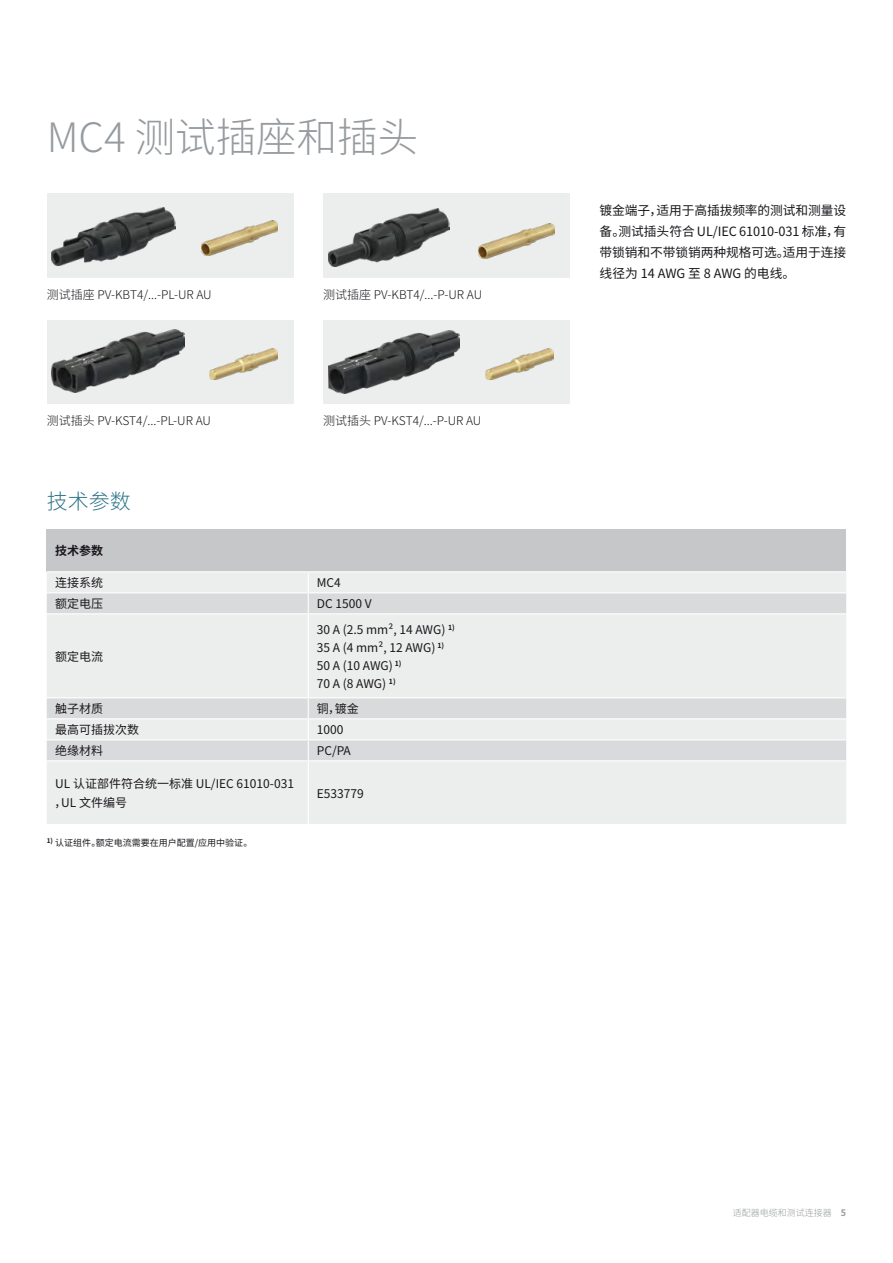
<style>
.page{position:relative;width:893px;height:1263px;background:#fff}
.page>*{position:absolute;margin:0;border:0;box-sizing:border-box;transform-origin:0 0}
.Headline_Inside_CN{font:300 40.5px "Noto Sans CJ Ksc";color:#969b9f}
.Subheadline_Inside_CN{font:300 21px "Noto Sans CJ Ksc";color:#30768a}
.RunningText_Inside_CN{font:12.75px/21px "Noto Sans CJ Ksc";letter-spacing:-.005em;color:#1a171c;text-align:justify}
.Table_Body_CN{font:12px/18px "Noto Sans CJ Ksc";color:#1a171c}
.Caption_Inside_CN{font:300 12px "Noto Sans CJ Ksc";color:#1a171c}
.Table_Header_CN{font:700 12px "Noto Sans CJ Ksc";color:#1a171c}
.Footer_Inside_CN{font:9px "Noto Sans CJ Ksc";color:#1a171c}
.t1{font:300 9px "Noto Sans CJ Ksc";color:#969b9f}
.s1{font-weight:700}
</style>
<div class="page">
<div style="left:47px;top:194px;width:246px;height:84px;background:#eceded"></div>
<div style="left:323px;top:194px;width:247px;height:84px;background:#eceded"></div>
<div style="left:47px;top:320px;width:246px;height:84px;background:#eceded"></div>
<div style="left:323px;top:320px;width:247px;height:84px;background:#eceded"></div>
<img style="left:51px;top:207px;width:125px;height:59px">
<img style="left:52px;top:330px;width:132px;height:62px">
<img style="left:328px;top:209px;width:122px;height:58px">
<img style="left:328px;top:330px;width:131px;height:63px">
<img style="left:485px;top:349px;width:68px;height:30px">
<img style="left:210px;top:349px;width:67px;height:30px">
<img style="left:478px;top:224px;width:76px;height:34px">
<img style="left:201px;top:220px;width:76px;height:35px">
<div style="left:47px;top:530px;width:799px;height:42px;background:#c6c7c8"></div>
<div style="left:47px;top:572px;width:799px;height:252px;background:#eceded"></div>
<svg style="left:47px;top:593px;width:799px;height:167px;background:#e5e6e6"></svg>
<hr style="left:47px;top:571px;width:261px;height:1px;background:#fff">
<hr style="left:308px;top:571px;width:538px;height:1px;background:#fff">
<hr style="left:47px;top:592px;width:261px;height:1px;background:#fff">
<hr style="left:308px;top:592px;width:538px;height:1px;background:#fff">
<svg style="left:308px;top:572px;width:1px;height:41px"></svg>
<hr style="left:47px;top:613px;width:261px;height:1px;background:#fff">
<hr style="left:308px;top:613px;width:538px;height:1px;background:#fff">
<hr style="left:308px;top:614px;width:1px;height:83px;background:#fff">
<hr style="left:47px;top:697px;width:261px;height:1px;background:#fff">
<hr style="left:308px;top:697px;width:538px;height:1px;background:#fff">
<hr style="left:47px;top:718px;width:261px;height:1px;background:#fff">
<hr style="left:47px;top:739px;width:261px;height:1px;background:#fff">
<hr style="left:308px;top:718px;width:538px;height:1px;background:#fff">
<hr style="left:308px;top:739px;width:538px;height:1px;background:#fff">
<svg style="left:308px;top:698px;width:1px;height:62px"></svg>
<hr style="left:308px;top:761px;width:1px;height:63px;background:#fff">
<hr style="left:47px;top:760px;width:261px;height:1px;background:#fff">
<hr style="left:308px;top:760px;width:538px;height:1px;background:#fff">
<p class="Headline_Inside_CN" style="left:47px;top:114px;width:373px">MC4 测试插座和插头</p>
<p class="Caption_Inside_CN" style="left:47px;top:288px;width:166px">测试插座 PV-KBT4/...-PL-UR AU</p>
<p class="Caption_Inside_CN" style="left:323px;top:288px;width:160px">测试插座 PV-KBT4/...-P-UR AU</p>
<p class="Caption_Inside_CN" style="left:47px;top:414px;width:166px">测试插头 PV-KST4/...-PL-UR AU</p>
<p class="Caption_Inside_CN" style="left:323px;top:414px;width:160px">测试插头 PV-KST4/...-P-UR AU</p>
<p class="Subheadline_Inside_CN" style="left:47px;top:489px;width:85px">技术参数</p>
<p class="Table_Header_CN" style="left:55px;top:544px;width:50px">技术参数</p>
<p class="Table_Body_CN" style="left:55px;top:574px;width:50px">连接系统</p>
<p class="Table_Body_CN" style="left:317px;top:574px;width:26px">MC4</p>
<p class="Table_Body_CN" style="left:55px;top:595px;width:50px">额定电压</p>
<p class="Table_Body_CN" style="left:317px;top:595px;width:56px">DC 1500 V</p>
<p class="Table_Body_CN" style="left:55px;top:647px;width:50px">额定电流</p>
<p class="Table_Body_CN" style="left:317px;top:620px;width:140px">30 A (2.5 mm², 14 AWG) <sup>1)<br></sup>35 A (4 mm², 12 AWG) <sup>1)<br></sup>50 A (10 AWG) <sup>1)<br></sup>70 A (8 AWG) <sup>1)</sup></p>
<p class="Table_Body_CN" style="left:55px;top:700px;width:50px">触子材质</p>
<p class="Table_Body_CN" style="left:317px;top:700px;width:43px">铜，镀金</p>
<p class="Table_Body_CN" style="left:55px;top:721px;width:86px">最高可插拔次数</p>
<p class="Table_Body_CN" style="left:317px;top:721px;width:28px">1000</p>
<p class="Table_Body_CN" style="left:55px;top:742px;width:50px">绝缘材料</p>
<p class="Table_Body_CN" style="left:317px;top:742px;width:36px">PC/PA</p>
<p class="Table_Body_CN" style="left:55px;top:775px;width:241px">UL 认证部件符合统一标准 UL/IEC 61010-031，UL 文件编号</p>
<p class="Table_Body_CN" style="left:317px;top:784px;width:49px">E533779</p>
<p class="Footer_Inside_CN" style="left:47px;top:837px;width:207px"><sup>1)</sup> 认证组件。额定电流需要在用户配置/应用中验证。</p>
<p class="RunningText_Inside_CN" style="left:600px;top:200px;width:248px">镀金端子，适用于高插拔频率的测试和测量设备。测试插头符合 UL/IEC 61010-031 标准，有带锁销和不带锁销两种规格可选。适用于连接线径为 14 AWG 至 8 AWG 的电线。</p>
<p class="t1" style="left:733px;top:1208px;width:115px">适配器电缆和测试连接器 <span class="s1">5</span></p>
</div>
